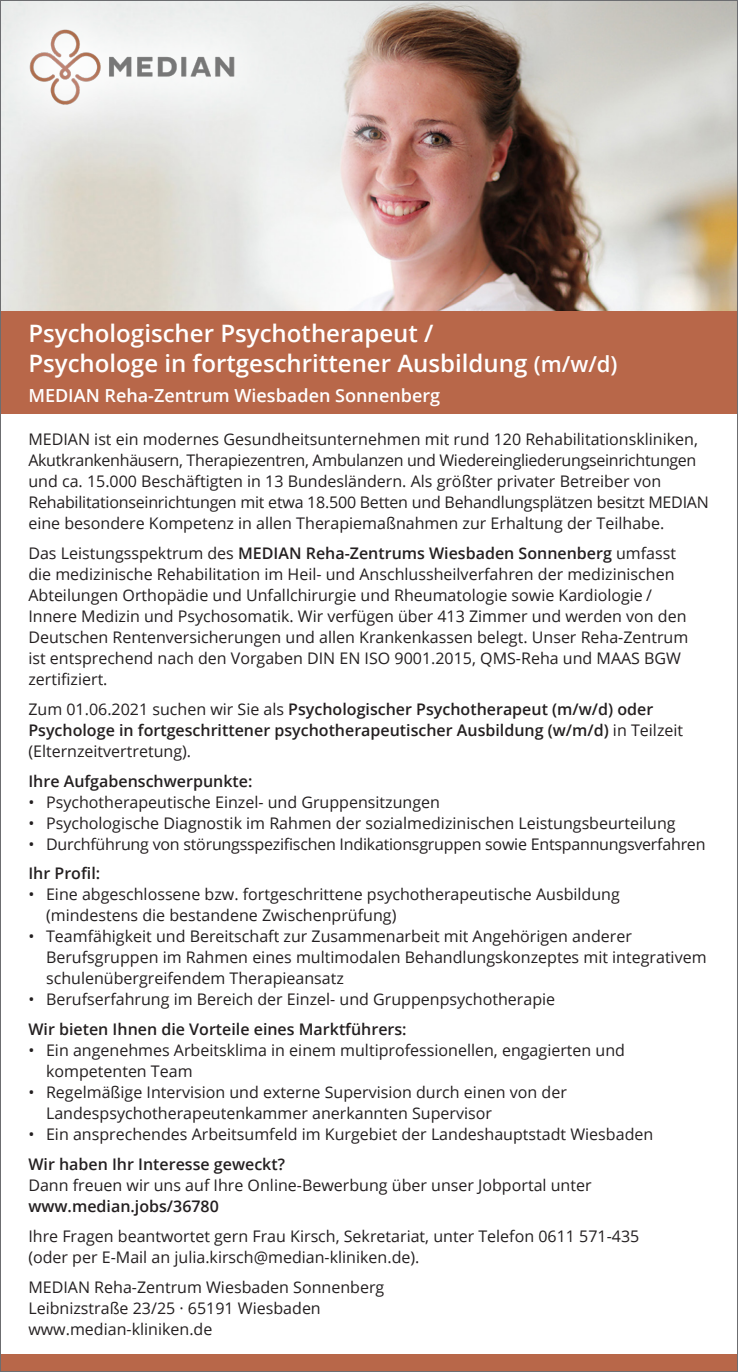
<style>
.page{position:relative;width:738px;height:1372px;background:#fff}
.page>*{position:absolute;margin:0;border:0;box-sizing:border-box;transform-origin:0 0}
.t1{font:600 24px/30.2px "Open Sans";color:#fff}
.t2{font:600 18px "Open Sans";color:#fff}
.t3{font:16px/21px "Open Sans";color:#231f20}
.t4{font:600 16px/21px "Open Sans";color:#231f20}
.s1{font-size:22px}
.s2{font-weight:600}
.s3{font-weight:400}
</style>
<div class="page">
<img style="left:2px;top:2px;width:733px;height:310px">
<div style="left:0;top:1354px;width:737px;height:18px;background:#b86749"></div>
<div style="left:0;top:0;width:290px;height:159px;background:linear-gradient(to bottom,#eff2f2,#e9e9e7)"></div>
<img style="left:25px;top:28px;width:214px;height:77px">
<div style="left:0;top:312px;width:737px;height:102px;background:#b86749"></div>
<h1 class="t1" style="left:28px;top:318px;width:590px">Psychologischer Psychotherapeut /<br>Psychologe in fortgeschrittener Ausbildung <span class="s1">(m/w/d)</span></h1>
<p class="t2" style="left:28px;top:383px;width:413px">MEDIAN Reha-Zentrum Wiesbaden Sonnenberg</p>
<p class="t3" style="left:28px;top:429px;width:681px">MEDIAN ist ein modernes Gesundheitsunternehmen mit rund 120 Rehabilitationskliniken, Akutkrankenhäusern, Therapiezentren, Ambulanzen und Wiedereingliederungseinrichtungen und ca. 15.000 Beschäftigten in 13 Bundesländern. Als größter privater Betreiber von Rehabilitationseinrichtungen mit etwa 18.500 Betten und Behandlungsplätzen besitzt MEDIAN eine besondere Kompetenz in allen Therapiemaßnahmen zur Erhaltung der Teilhabe.</p>
<p class="t3" style="left:28px;top:542px;width:661px">Das Leistungsspektrum des <span class="s2">MEDIAN Reha-Zentrums Wiesbaden Sonnenberg</span> umfasst die medizinische Rehabilitation im Heil- und Anschlussheilverfahren der medizinischen Abteilungen Orthopädie und Unfallchirurgie und Rheumatologie sowie Kardiologie / Innere Medizin und Psychosomatik. Wir verfügen über 413 Zimmer und werden von den Deutschen Rentenversicherungen und allen Krankenkassen belegt. Unser Reha-Zentrum ist entsprechend nach den Vorgaben DIN EN ISO 9001.2015, QMS-Reha und MAAS BGW zertifiziert.</p>
<p class="t4" style="left:28px;top:698px;width:655px"><span class="s3">Zum 01.06.2021 suchen wir Sie als</span> Psychologischer Psychotherapeut (m/w/d) oder<br>Psychologe in fortgeschrittener psychotherapeutischer Ausbildung (w/m/d) <span class="s3">in Teilzeit (Elternzeitvertretung).</span></p>
<p class="t4" style="left:28px;top:770px;width:225px">Ihre Aufgabenschwerpunkte:</p>
<p class="t3" style="left:28px;top:791px;width:413px">• Psychotherapeutische Einzel- und Gruppensitzungen</p>
<p class="t3" style="left:28px;top:812px;width:648px">• Psychologische Diagnostik im Rahmen der sozialmedizinischen Leistungsbeurteilung</p>
<p class="t3" style="left:28px;top:833px;width:678px">• Durchführung von störungsspezifischen Indikationsgruppen sowie Entspannungsverfahren</p>
<p class="t4" style="left:28px;top:863px;width:73px">Ihr Profil:</p>
<p class="t3" style="left:46px;top:884px;width:575px;text-indent:-18px">• Eine abgeschlossene bzw. fortgeschrittene psychotherapeutische Ausbildung (mindestens die bestandene Zwischenprüfung)</p>
<p class="t3" style="left:46px;top:926px;width:661px;text-indent:-18px">• Teamfähigkeit und Bereitschaft zur Zusammenarbeit mit Angehörigen anderer<br>Berufsgruppen im Rahmen eines multimodalen Behandlungskonzeptes mit integrativem schulenübergreifendem Therapieansatz</p>
<p class="t3" style="left:28px;top:989px;width:528px">• Berufserfahrung im Bereich der Einzel- und Gruppenpsychotherapie</p>
<p class="t4" style="left:28px;top:1019px;width:379px">Wir bieten Ihnen die Vorteile eines Marktführers:</p>
<p class="t3" style="left:46px;top:1040px;width:580px;text-indent:-18px">• Ein angenehmes Arbeitsklima in einem multiprofessionellen, engagierten und kompetenten Team</p>
<p class="t3" style="left:46px;top:1082px;width:522px;text-indent:-18px">• Regelmäßige Intervision und externe Supervision durch einen von der<br>Landespsychotherapeutenkammer anerkannten Supervisor</p>
<p class="t3" style="left:28px;top:1124px;width:626px">• Ein ansprechendes Arbeitsumfeld im Kurgebiet der Landeshauptstadt Wiesbaden</p>
<p class="t4" style="left:28px;top:1153px;width:258px">Wir haben Ihr Interesse geweckt?</p>
<p class="t3" style="left:28px;top:1174px;width:564px">Dann freuen wir uns auf Ihre Online-Bewerbung über unser Jobportal unter</p>
<p class="t4" style="left:28px;top:1195px;width:192px">www.median.jobs/36780</p>
<p class="t3" style="left:28px;top:1225px;width:612px">Ihre Fragen beantwortet gern Frau Kirsch, Sekretariat, unter Telefon 0611 571-435 (oder per E-Mail an julia.kirsch@median-kliniken.de).</p>
<p class="t3" style="left:28px;top:1276px;width:357px">MEDIAN Reha-Zentrum Wiesbaden Sonnenberg<br>Leibnizstraße 23/25 · 65191 Wiesbaden www.median-kliniken.de</p>
</div>
